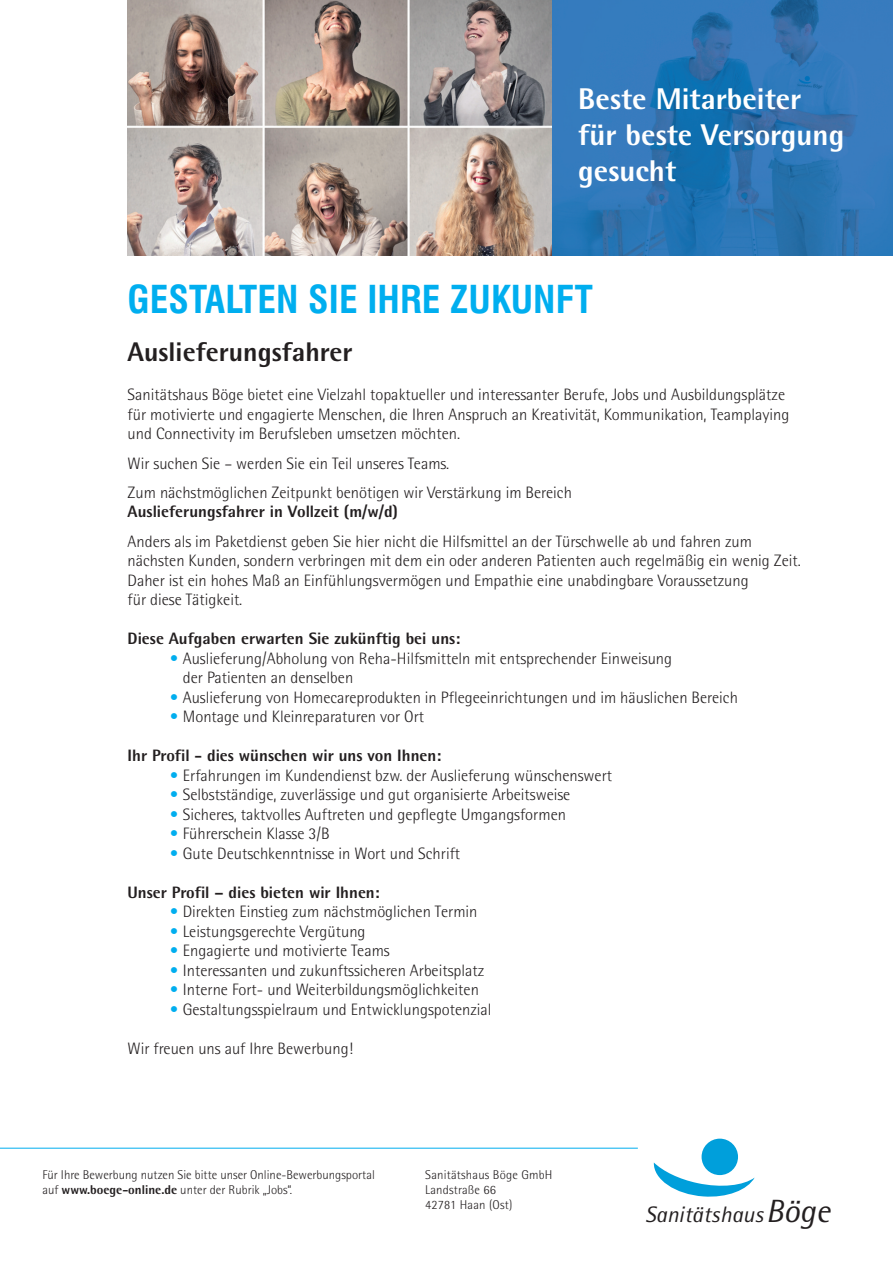
<style>
.page{position:relative;width:893px;height:1263px;background:#fff}
.page>*{position:absolute;margin:0;border:0;box-sizing:border-box;transform-origin:0 0}
.t1{font:700 condensed 37.5px "Swiss 721 BT";letter-spacing:.005em;color:#00aeef}
.t2{font:800 30px/36px "AT Rotis Semi Sans";color:#fff}
.t3{font:800 27px "AT Rotis Semi Sans";color:#231f20}
.t4{font:italic 22.35px "AT Rotis Semi Sans";color:#231f20}
.t5{font:300 16.5px/19.5px "AT Rotis Semi Sans";color:#231f20}
.t6{font:800 16.5px "AT Rotis Semi Sans";color:#231f20}
.t7{font:300 12.75px/15px "AT Rotis Semi Sans";color:#231f20}
.s1{color:#00aeef}
.s2{font-weight:800}
.s3{font-size:32.25px}
</style>
<div class="page">
<img style="left:128px;top:0;width:425px;height:255px">
<svg style="left:553px;top:0;width:340px;height:255px;background:#2d76b6"></svg>
<svg style="left:653px;top:1162px;width:102px;height:35px"></svg>
<div style="left:702px;top:1138px;width:36px;height:37px;background:#009fdb;border-radius:50%"></div>
<hr style="left:0;top:1148px;width:638px;height:1px;background:#00aeef">
<h2 class="t2" style="left:578px;top:83px;width:267px">Beste Mitarbeiter für beste Versorgung gesucht</h2>
<h1 class="t1" style="left:128px;top:285px;width:467px">GESTALTEN SIE IHRE ZUKUNFT</h1>
<h3 class="t3" style="left:128px;top:343px;width:226px">Auslieferungsfahrer</h3>
<p class="t5" style="left:128px;top:387px;width:663px">Sanitätshaus Böge bietet eine Vielzahl topaktueller und interessanter Berufe, Jobs und Ausbildungsplätze für motivierte und engagierte Menschen, die Ihren Anspruch an Kreativität, Kommunikation, Teamplaying und Connectivity im Berufsleben umsetzen möchten.</p>
<p class="t5" style="left:128px;top:450px;width:446px;line-height:29.2px">Wir suchen Sie – werden Sie ein Teil unseres Teams.<br>Zum nächstmöglichen Zeitpunkt benötigen wir Verstärkung im Bereich</p>
<p class="t6" style="left:128px;top:506px;width:272px">Auslieferungsfahrer in Vollzeit (m/w/d)</p>
<p class="t5" style="left:128px;top:533px;width:675px">Anders als im Paketdienst geben Sie hier nicht die Hilfsmittel an der Türschwelle ab und fahren zum nächsten Kunden, sondern verbringen mit dem ein oder anderen Patienten auch regelmäßig ein wenig Zeit.<br>Daher ist ein hohes Maß an Einfühlungsvermögen und Empathie eine unabdingbare Voraussetzung<br>für diese Tätigkeit.</p>
<p class="t6" style="left:128px;top:633px;width:334px">Diese Aufgaben erwarten Sie zukünftig bei uns:</p>
<p class="t5" style="left:183px;top:650px;width:491px;text-indent:-13px"><span class="s1">•</span> Auslieferung/Abholung von Reha-Hilfsmitteln mit entsprechender Einweisung der Patienten an denselben</p>
<p class="t5" style="left:170px;top:689px;width:569px"><span class="s1">•</span> Auslieferung von Homecareprodukten in Pflegeeinrichtungen und im häuslichen Bereich</p>
<p class="t5" style="left:170px;top:708px;width:256px"><span class="s1">•</span> Montage und Kleinreparaturen vor Ort</p>
<p class="t6" style="left:128px;top:750px;width:315px">Ihr Profil - dies wünschen wir uns von Ihnen:</p>
<p class="t5" style="left:170px;top:767px;width:444px"><span class="s1">•</span> Erfahrungen im Kundendienst bzw. der Auslieferung wünschenswert</p>
<p class="t5" style="left:170px;top:786px;width:402px"><span class="s1">•</span> Selbstständige, zuverlässige und gut organisierte Arbeitsweise</p>
<p class="t5" style="left:170px;top:806px;width:397px"><span class="s1">•</span> Sicheres, taktvolles Auftreten und gepflegte Umgangsformen</p>
<p class="t5" style="left:170px;top:825px;width:161px"><span class="s1">•</span> Führerschein Klasse 3/B</p>
<p class="t5" style="left:170px;top:845px;width:292px"><span class="s1">•</span> Gute Deutschkenntnisse in Wort und Schrift</p>
<p class="t6" style="left:128px;top:886px;width:254px">Unser Profil – dies bieten wir Ihnen:</p>
<p class="t5" style="left:170px;top:903px;width:309px"><span class="s1">•</span> Direkten Einstieg zum nächstmöglichen Termin</p>
<p class="t5" style="left:170px;top:923px;width:197px"><span class="s1">•</span> Leistungsgerechte Vergütung</p>
<p class="t5" style="left:170px;top:942px;width:221px"><span class="s1">•</span> Engagierte und motivierte Teams</p>
<p class="t5" style="left:170px;top:962px;width:316px"><span class="s1">•</span> Interessanten und zukunftssicheren Arbeitsplatz</p>
<p class="t5" style="left:170px;top:981px;width:310px"><span class="s1">•</span> Interne Fort- und Weiterbildungsmöglichkeiten</p>
<p class="t5" style="left:170px;top:1001px;width:323px"><span class="s1">•</span> Gestaltungsspielraum und Entwicklungspotenzial</p>
<p class="t5" style="left:128px;top:1040px;width:227px">Wir freuen uns auf Ihre Bewerbung!</p>
<p class="t7" style="left:43px;top:1169px;width:334px">Für Ihre Bewerbung nutzen Sie bitte unser Online-Bewerbungsportal auf <span class="s2">www.boege-online.de</span> unter der Rubrik „Jobs“.</p>
<p class="t7" style="left:425px;top:1169px;width:129px">Sanitätshaus Böge GmbH<br>Landstraße 66<br>42781 Haan (Ost)</p>
<h3 class="t4" style="left:645px;top:1207px;width:186px">Sanitätshaus<span class="s3">Böge</span></h3>
</div>
